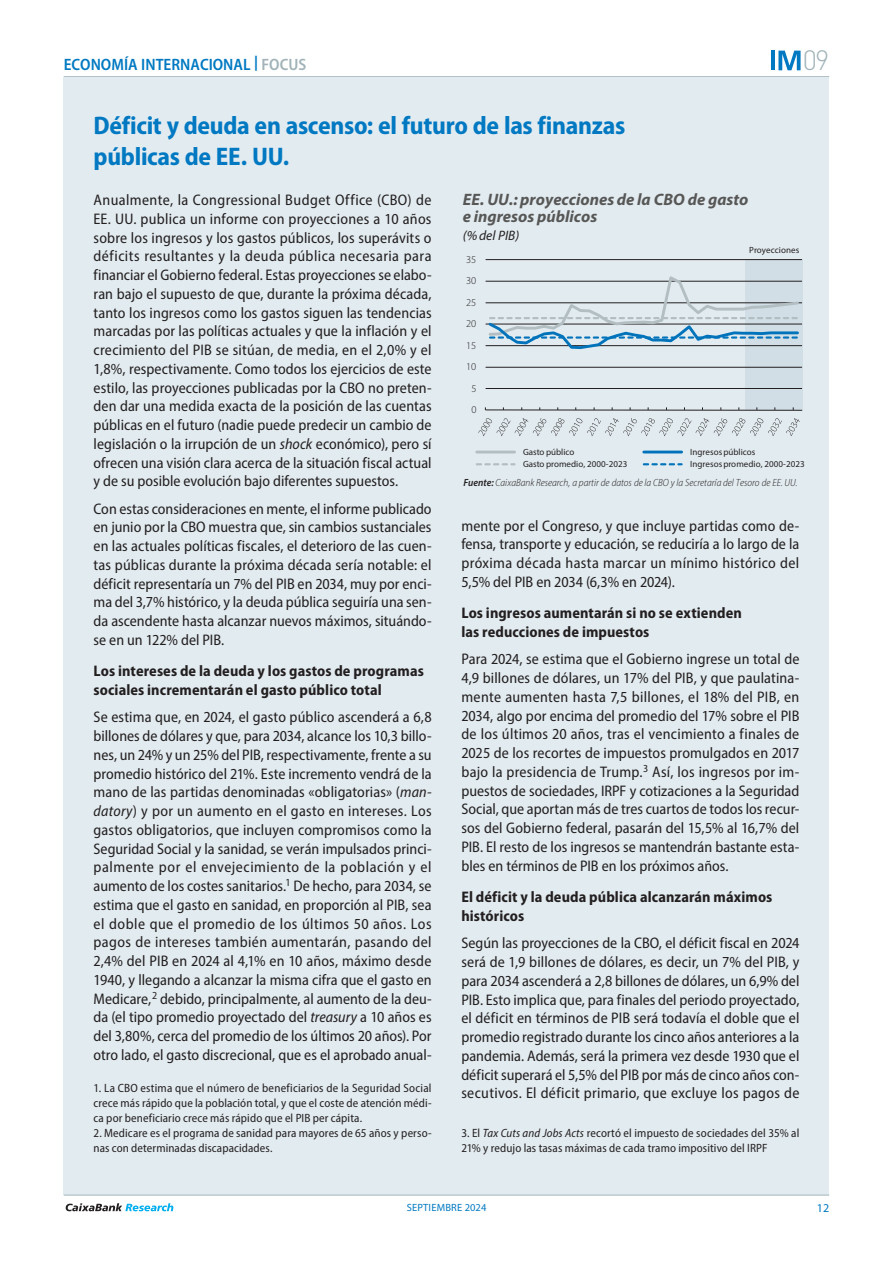
<style>
.page{position:relative;width:893px;height:1263px;background:#fff}
.page>*{position:absolute;margin:0;border:0;box-sizing:border-box;transform-origin:0 0}
.t1{font:300 27.6px "DIN Pro";color:#a1b3b9}
.Subt_Coyuntura{font:700 semi-condensed 25.5px/30.6px "Myriad Pro";letter-spacing:-.01em;color:#0079c2}
.t2{font:italic 700 16.5px/16.5px "Myriad Pro";color:#575756}
.t3{font:600 semi-condensed 16.5px "Myriad Pro";color:#0079c2}
.Texto_Focus{font:semi-condensed 15.3px/18.8px "Myriad Pro";color:#231f20;text-align:justify}
.Subtitulo_Focus{font:700 semi-condensed 15.3px/18.8px "Myriad Pro";letter-spacing:.005em;color:#231f20}
.t4{font:italic 13.65px "Myriad Pro";color:#231f20}
.Notas_Focus{font:semi-condensed 12px/15px "Myriad Pro";letter-spacing:.01em;color:#231f20}
.t5{font:12px "Myriad Pro";color:#0079c2}
.t6{font:italic 300 semi-condensed 10.5px "Myriad Pro";color:#231f20}
.t7{font:10.5px "Myriad Pro";letter-spacing:.02em;color:#0079c2}
.t8{font:300 10.5px "Myriad Pro";letter-spacing:-.005em;color:#231f20}
.t9{font:9px "Myriad Pro";letter-spacing:.005em;color:#231f20}
.s1{color:#a1b3b9}
.s2{font-style:italic}
.s3{font-weight:600}
</style>
<div class="page">
<hr style="left:64px;top:76px;width:765px;height:1px;background:#a1b3b9">
<div style="left:64px;top:77px;width:765px;height:1118px;background:#e2ebf0"></div>
<hr style="left:64px;top:1195px;width:765px;height:1px;background:#a1b3b9">
<svg style="left:66px;top:1203px;width:107px;height:8px"></svg>
<svg style="left:778px;top:51px;width:23px;height:19px"></svg>
<hr style="left:771px;top:51px;width:4px;height:19px;background:#0079c2">
<div style="left:745px;top:260px;width:58px;height:150px;background:#d1dee6"></div>
<hr style="left:486px;top:388px;width:316px;height:1px;background:#231f20">
<hr style="left:486px;top:367px;width:316px;height:1px;background:#231f20">
<hr style="left:486px;top:345px;width:316px;height:1px;background:#231f20">
<hr style="left:486px;top:324px;width:316px;height:1px;background:#231f20">
<hr style="left:486px;top:303px;width:316px;height:1px;background:#231f20">
<hr style="left:486px;top:281px;width:316px;height:1px;background:#231f20">
<hr style="left:486px;top:259px;width:316px;height:1px;background:#231f20">
<hr style="left:485px;top:410px;width:317px;height:1px;background:#231f20">
<svg style="left:486px;top:276px;width:315px;height:74px"></svg>
<svg style="left:479px;top:418px;width:321px;height:18px"></svg>
<hr style="left:477px;top:451px;width:38px;height:2px;background:#b2bec2">
<hr style="left:644px;top:451px;width:38px;height:2px;background:#0073bb">
<svg style="left:477px;top:463px;width:38px;height:2px"></svg>
<svg style="left:644px;top:463px;width:38px;height:2px"></svg>
<p class="t3" style="left:64px;top:54px;width:244px">ECONOMÍA INTERNACIONAL <sup>|</sup> <span class="s1">FOCUS</span></p>
<h1 class="t1" style="left:803px;top:39px;width:28px">09</h1>
<p class="Subt_Coyuntura" style="left:94px;top:110px;width:533px">Déficit y deuda en ascenso: el futuro de las finanzas públicas de EE. UU.</p>
<p class="Texto_Focus" style="left:94px;top:190px;width:340px">Anualmente, la Congressional Budget Office (CBO) de EE. UU. publica un informe con proyecciones a 10 años sobre los ingresos y los gastos públicos, los superávits o déficits resultantes y la deuda pública necesaria para financiar el Gobierno federal. Estas proyecciones se elabo&shy;ran bajo el supuesto de que, durante la próxima década, tanto los ingresos como los gastos siguen las tendencias marcadas por las políticas actuales y que la inflación y el crecimiento del PIB se sitúan, de media, en el 2,0% y el 1,8%, respectivamente. Como todos los ejercicios de este estilo, las proyecciones publicadas por la CBO no preten&shy;den dar una medida exacta de la posición de las cuentas públicas en el futuro (nadie puede predecir un cambio de legislación o la irrupción de un <span class="s2">shock</span> económico), pero sí ofrecen una visión clara acerca de la situación fiscal actual y de su posible evolución bajo diferentes supuestos.</p>
<p class="Texto_Focus" style="left:94px;top:499px;width:340px">Con estas consideraciones en mente, el informe publicado en junio por la CBO muestra que, sin cambios sustanciales en las actuales políticas fiscales, el deterioro de las cuen&shy;tas públicas durante la próxima década sería notable: el déficit representaría un 7% del PIB en 2034, muy por enci&shy;ma del 3,7% histórico, y la deuda pública seguiría una sen&shy;da ascendente hasta alcanzar nuevos máximos, situándo&shy;se en un 122% del PIB.</p>
<p class="Subtitulo_Focus" style="left:94px;top:662px;width:332px">Los intereses de la deuda y los gastos de programas sociales incrementarán el gasto público total</p>
<p class="Texto_Focus" style="left:94px;top:708px;width:340px">Se estima que, en 2024, el gasto público ascenderá a 6,8 billones de dólares y que, para 2034, alcance los 10,3 billo&shy;nes, un 24% y un 25% del PIB, respectivamente, frente a su promedio histórico del 21%. Este incremento vendrá de la mano de las partidas denominadas «obligatorias» (<span class="s2">man&shy;datory</span>) y por un aumento en el gasto en intereses. Los gastos obligatorios, que incluyen compromisos como la Seguridad Social y la sanidad, se verán impulsados princi&shy;palmente por el envejecimiento de la población y el aumento de los costes sanitarios.<sup>1</sup> De hecho, para 2034, se estima que el gasto en sanidad, en proporción al PIB, sea el doble que el promedio de los últimos 50 años. Los pagos de intereses también aumentarán, pasando del 2,4% del PIB en 2024 al 4,1% en 10 años, máximo desde 1940, y llegando a alcanzar la misma cifra que el gasto en Medicare,<sup>2</sup> debido, principalmente, al aumento de la deu&shy;da (el tipo promedio proyectado del <span class="s2">treasury</span> a 10 años es del 3,80%, cerca del promedio de los últimos 20 años). Por otro lado, el gasto discrecional, que es el aprobado anual-</p>
<p class="t2" style="left:463px;top:191px;width:287px">EE. UU.: proyecciones de la CBO de gasto e ingresos públicos</p>
<p class="t4" style="left:463px;top:227px;width:58px">(%del PIB)</p>
<p class="t9" style="left:749px;top:244px;width:52px">Proyecciones</p>
<p class="t8" style="left:466px;top:253px;width:12px">35</p>
<p class="t8" style="left:466px;top:274px;width:12px">30</p>
<p class="t8" style="left:466px;top:296px;width:12px">25</p>
<p class="t8" style="left:466px;top:317px;width:12px">20</p>
<p class="t8" style="left:466px;top:339px;width:12px">15</p>
<p class="t8" style="left:466px;top:360px;width:12px">10</p>
<p class="t8" style="left:471px;top:382px;width:7px">5</p>
<p class="t8" style="left:471px;top:403px;width:7px">0</p>
<p class="t9" style="left:523px;top:446px;width:53px">Gasto público</p>
<p class="t9" style="left:690px;top:446px;width:67px">Ingresospúblicos</p>
<p class="t9" style="left:523px;top:458px;width:106px">Gasto promedio, 2000-2023</p>
<p class="t9" style="left:690px;top:458px;width:116px">Ingresospromedio, 2000-2023</p>
<p class="t6" style="left:463px;top:476px;width:336px"><span class="s3">Fuente:</span> CaixaBank Research, a partir de datos de la CBO y la Secretaría del Tesoro de EE.UU.</p>
<p class="Texto_Focus" style="left:461px;top:516px;width:340px">mente por el Congreso, y que incluye partidas como de&shy;fensa, transporte y educación, se reduciría a lo largo de la próxima década hasta marcar un mínimo histórico del 5,5% del PIB en 2034 (6,3% en 2024).</p>
<p class="Subtitulo_Focus" style="left:461px;top:604px;width:282px">Los ingresos aumentarán si no se extienden las reducciones de impuestos</p>
<p class="Texto_Focus" style="left:461px;top:650px;width:340px">Para 2024, se estima que el Gobierno ingrese un total de 4,9 billones de dólares, un 17% del PIB, y que paulatina&shy;mente aumenten hasta 7,5 billones, el 18% del PIB, en 2034, algo por encima del promedio del 17% sobre el PIB de los últimos 20 años, tras el vencimiento a finales de 2025 de los recortes de impuestos promulgados en 2017 bajo la presidencia de Trump.<sup>3</sup> Así, los ingresos por im&shy;puestos de sociedades, IRPF y cotizaciones a la Seguridad Social, que aportan más de tres cuartos de todos los recur&shy;sos del Gobierno federal, pasarán del 15,5% al 16,7% del PIB. El resto de los ingresos se mantendrán bastante esta&shy;bles en términos de PIB en los próximos años.</p>
<p class="Subtitulo_Focus" style="left:461px;top:888px;width:313px">El déficit y la deuda pública alcanzarán máximos históricos</p>
<p class="Texto_Focus" style="left:461px;top:933px;width:340px">Según las proyecciones de la CBO, el déficit fiscal en 2024 será de 1,9 billones de dólares, es decir, un 7% del PIB, y para 2034 ascenderá a 2,8 billones de dólares, un 6,9% del PIB. Esto implica que, para finales del periodo proyectado, el déficit en términos de PIB será todavía el doble que el promedio registrado durante los cinco años anteriores a la pandemia. Además, será la primera vez desde 1930 que el déficit superará el 5,5% del PIB por más de cinco años con&shy;secutivos. El déficit primario, que excluye los pagos de</p>
<p class="Notas_Focus" style="left:94px;top:1080px;width:340px;text-align:justify">1. La CBO estima que el número de beneficiarios de la Seguridad Social crece más rápido que la población total, y que el coste de atención médi&shy;ca por beneficiario crece más rápido que el PIB per cápita.</p>
<p class="Notas_Focus" style="left:94px;top:1125px;width:340px">2. Medicare es el programa de sanidad para mayores de 65 años y perso&shy;nas con determinadas discapacidades.</p>
<p class="Notas_Focus" style="left:461px;top:1125px;width:340px">3. El <span class="s2">Tax Cuts and Jobs Acts</span> recortó el impuesto de sociedades del 35% al<br>21% y redujo las tasas máximas de cada tramo impositivo del IRPF</p>
<p class="t7" style="left:407px;top:1201px;width:81px">SEPTIEMBRE 2024</p>
<p class="t5" style="left:817px;top:1201px;width:14px">12</p>
</div>
